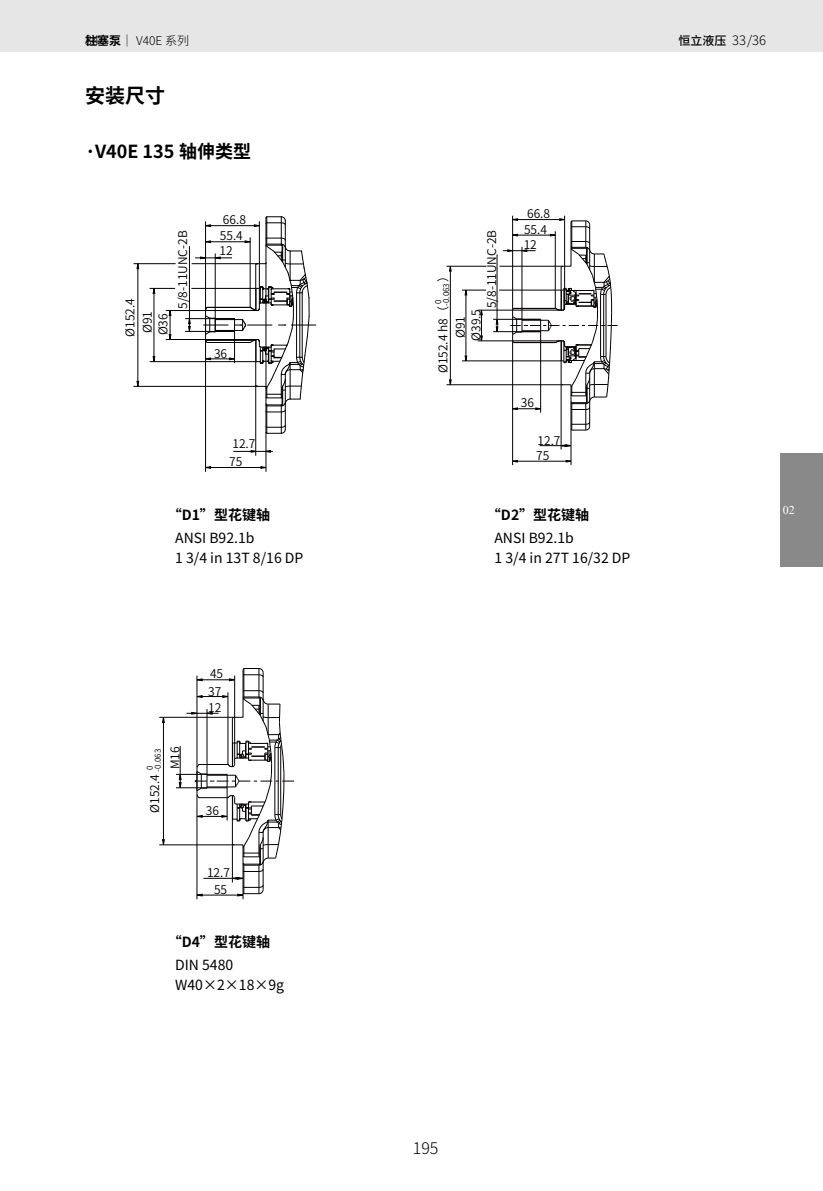
<style>
.page{position:relative;width:823px;height:1191px;background:#fff}
.page>*{position:absolute;margin:0;border:0;box-sizing:border-box;transform-origin:0 0}
.t1{font:600 20px "Noto Sans Hans";color:#000}
.t2{font:700 20px "Noto Sans Hans";color:#000}
.t3{font:700 18px "Noto Sans Hans";color:#000}
.t4{font:300 16px "Noto Sans Hans";color:#000}
.t5{font:14px/20px "Noto Sans Hans";color:#000}
.t6{font:700 14px "Noto Sans Hans";color:#000}
.t7{font:300 13px "Noto Sans Hans";color:#000}
.t8{font:600 12px/15.8px "Noto Sans Hans";color:#000}
.t9{font:300 12px "Noto Sans Hans";color:#000}
.t10{font:12px "Times New Roman";color:#fff}
.t11{font:600 8px/8px "Noto Sans Hans";color:#000}
.s1{font-weight:700}
.s2{font-weight:500;font-size:12px}
</style>
<div class="page">
<div style="left:0;top:0;width:822px;height:51px;background:#e6e6e6"></div>
<div style="left:780px;top:454px;width:42px;height:113px;background:#898989"></div>
<svg style="left:152px;top:355px;width:4px;height:8px"></svg>
<svg style="left:187px;top:319px;width:4px;height:12px"></svg>
<svg style="left:260px;top:465px;width:7px;height:4px"></svg>
<svg style="left:136px;top:264px;width:4px;height:6px"></svg>
<svg style="left:136px;top:380px;width:4px;height:6px"></svg>
<svg style="left:264px;top:449px;width:7px;height:4px"></svg>
<svg style="left:250px;top:449px;width:7px;height:4px"></svg>
<hr style="left:205px;top:467px;width:61px;height:1px;background:#000">
<hr style="left:233px;top:451px;width:39px;height:1px;background:#000">
<hr style="left:137px;top:264px;width:1px;height:122px;background:#000">
<hr style="left:153px;top:288px;width:1px;height:74px;background:#000">
<svg style="left:168px;top:311px;width:4px;height:28px"></svg>
<hr style="left:189px;top:246px;width:1px;height:85px;background:#000">
<hr style="left:134px;top:386px;width:123px;height:1px;background:#000">
<hr style="left:205px;top:340px;width:1px;height:131px;background:#000">
<hr style="left:150px;top:361px;width:106px;height:1px;background:#000">
<hr style="left:166px;top:339px;width:90px;height:1px;background:#000">
<hr style="left:255px;top:385px;width:1px;height:70px;background:#000">
<hr style="left:185px;top:331px;width:30px;height:1px;background:#000">
<hr style="left:265px;top:432px;width:1px;height:39px;background:#000">
<hr style="left:185px;top:318px;width:30px;height:1px;background:#000">
<hr style="left:166px;top:310px;width:90px;height:1px;background:#000">
<hr style="left:191px;top:288px;width:65px;height:1px;background:#000">
<svg style="left:150px;top:287px;width:25px;height:7px"></svg>
<hr style="left:192px;top:263px;width:65px;height:1px;background:#000">
<hr style="left:134px;top:263px;width:41px;height:1px;background:#000">
<hr style="left:195px;top:257px;width:36px;height:1px;background:#000">
<svg style="left:199px;top:216px;width:117px;height:218px"></svg>
<svg style="left:178px;top:773px;width:4px;height:14px"></svg>
<svg style="left:161px;top:716px;width:4px;height:7px"></svg>
<svg style="left:161px;top:838px;width:4px;height:8px"></svg>
<hr style="left:163px;top:717px;width:1px;height:128px;background:#040000">
<hr style="left:159px;top:844px;width:75px;height:1px;background:#040000">
<hr style="left:180px;top:746px;width:1px;height:41px;background:#040000">
<hr style="left:176px;top:787px;width:31px;height:1px;background:#040000">
<hr style="left:176px;top:774px;width:31px;height:1px;background:#040000">
<hr style="left:159px;top:717px;width:75px;height:1px;background:#040000">
<hr style="left:186px;top:713px;width:32px;height:1px;background:#040000">
<svg style="left:191px;top:668px;width:103px;height:231px"></svg>
<svg style="left:479px;top:309px;width:4px;height:7px"></svg>
<svg style="left:479px;top:335px;width:4px;height:7px"></svg>
<svg style="left:564px;top:459px;width:6px;height:4px"></svg>
<svg style="left:448px;top:265px;width:4px;height:7px"></svg>
<svg style="left:448px;top:379px;width:4px;height:7px"></svg>
<svg style="left:559px;top:444px;width:11px;height:3px"></svg>
<hr style="left:512px;top:461px;width:58px;height:1px;background:#040000">
<hr style="left:539px;top:445px;width:31px;height:1px;background:#040000">
<hr style="left:450px;top:266px;width:1px;height:119px;background:#040000">
<hr style="left:465px;top:290px;width:1px;height:71px;background:#040000">
<hr style="left:481px;top:310px;width:1px;height:31px;background:#040000">
<hr style="left:446px;top:384px;width:116px;height:1px;background:#040000">
<hr style="left:512px;top:341px;width:1px;height:124px;background:#040000">
<hr style="left:512px;top:216px;width:1px;height:93px;background:#040000">
<hr style="left:462px;top:360px;width:99px;height:1px;background:#040000">
<hr style="left:477px;top:340px;width:82px;height:1px;background:#040000">
<hr style="left:560px;top:384px;width:1px;height:65px;background:#040000">
<hr style="left:564px;top:216px;width:1px;height:89px;background:#040000">
<hr style="left:570px;top:429px;width:1px;height:36px;background:#040000">
<hr style="left:477px;top:310px;width:82px;height:1px;background:#040000">
<svg style="left:462px;top:289px;width:23px;height:7px"></svg>
<hr style="left:446px;top:266px;width:40px;height:1px;background:#040000">
<svg style="left:493px;top:218px;width:124px;height:213px"></svg>
<p class="t9" style="left:85px;top:33px;width:105px"><span class="s1">柱塞泵</span>｜ V40E 系列</p>
<p class="t7" style="left:678px;top:33px;width:89px"><span class="s2">恒立液压</span> 33/36</p>
<p class="t7" style="left:85px;top:33px;width:15px">34</p>
<h1 class="t1" style="left:99px;top:72px;width:132px">轴伸，尾部串口</h1>
<h1 class="t2" style="left:85px;top:84px;width:81px">安装尺寸</h1>
<h2 class="t3" style="left:85px;top:141px;width:167px">·V40E 135 轴伸类型</h2>
<p class="t8" style="left:219px;top:212px;width:28px">66.8<br>55.4<br>12</p>
<p class="t8" style="left:523px;top:206px;width:28px">66.8<br>55.4<br>12</p>
<p class="t8" style="left:484px;top:308px;width:80px;rotate:-90deg">5/8-11UNC-2B</p>
<p class="t8" style="left:175px;top:309px;width:80px;rotate:-90deg">5/8-11UNC-2B</p>
<p class="t8" style="left:435px;top:282px;width:13px;rotate:-90deg">）</p>
<p class="t11" style="left:434px;top:306px;width:24px;rotate:-90deg">0 -0.063</p>
<p class="t8" style="left:122px;top:336px;width:40px;line-height:17.2px;rotate:-90deg">Ø152.4<br>Ø91</p>
<p class="t8" style="left:155px;top:335px;width:24px;rotate:-90deg">Ø36</p>
<p class="t8" style="left:435px;top:373px;width:68px;rotate:-90deg">Ø152.4 h8（</p>
<p class="t8" style="left:452px;top:341px;width:33px;rotate:-90deg">Ø91<br>Ø39.5</p>
<p class="t8" style="left:214px;top:346px;width:15px">36</p>
<p class="t8" style="left:520px;top:395px;width:15px">36</p>
<p class="t8" style="left:232px;top:436px;width:25px">12.7</p>
<p class="t8" style="left:537px;top:433px;width:25px">12.7</p>
<p class="t8" style="left:229px;top:454px;width:15px">75</p>
<p class="t8" style="left:536px;top:448px;width:15px">75</p>
<p class="t6" style="left:168px;top:507px;width:104px">“D1”型花键轴</p>
<p class="t5" style="left:175px;top:528px;width:130px">ANSI B92.1b<br>1 3/4 in 13T 8/16 DP</p>
<p class="t6" style="left:486px;top:507px;width:104px">“D2”型花键轴</p>
<p class="t5" style="left:494px;top:528px;width:137px">ANSI B92.1b<br>1 3/4 in 27T 16/32 DP</p>
<p class="t10" style="left:782px;top:502px;width:13px">02</p>
<p class="t11" style="left:146px;top:771px;width:24px;rotate:-90deg">0 -0.063</p>
<p class="t8" style="left:147px;top:813px;width:40px;rotate:-90deg">Ø152.4</p>
<p class="t8" style="left:167px;top:769px;width:24px;rotate:-90deg">M16</p>
<p class="t8" style="left:208px;top:665px;width:17px;line-height:17.4px">45<br>37</p>
<p class="t8" style="left:208px;top:699px;width:15px">12</p>
<p class="t8" style="left:206px;top:802px;width:15px">36</p>
<p class="t8" style="left:207px;top:865px;width:25px;text-align:center">12.7<br>55</p>
<p class="t6" style="left:168px;top:933px;width:104px">“D4”型花键轴</p>
<p class="t5" style="left:175px;top:955px;width:110px">DIN 5480<br>W40×2×18×9g</p>
<h3 class="t4" style="left:412px;top:1139px;width:27px">195</h3>
</div>
